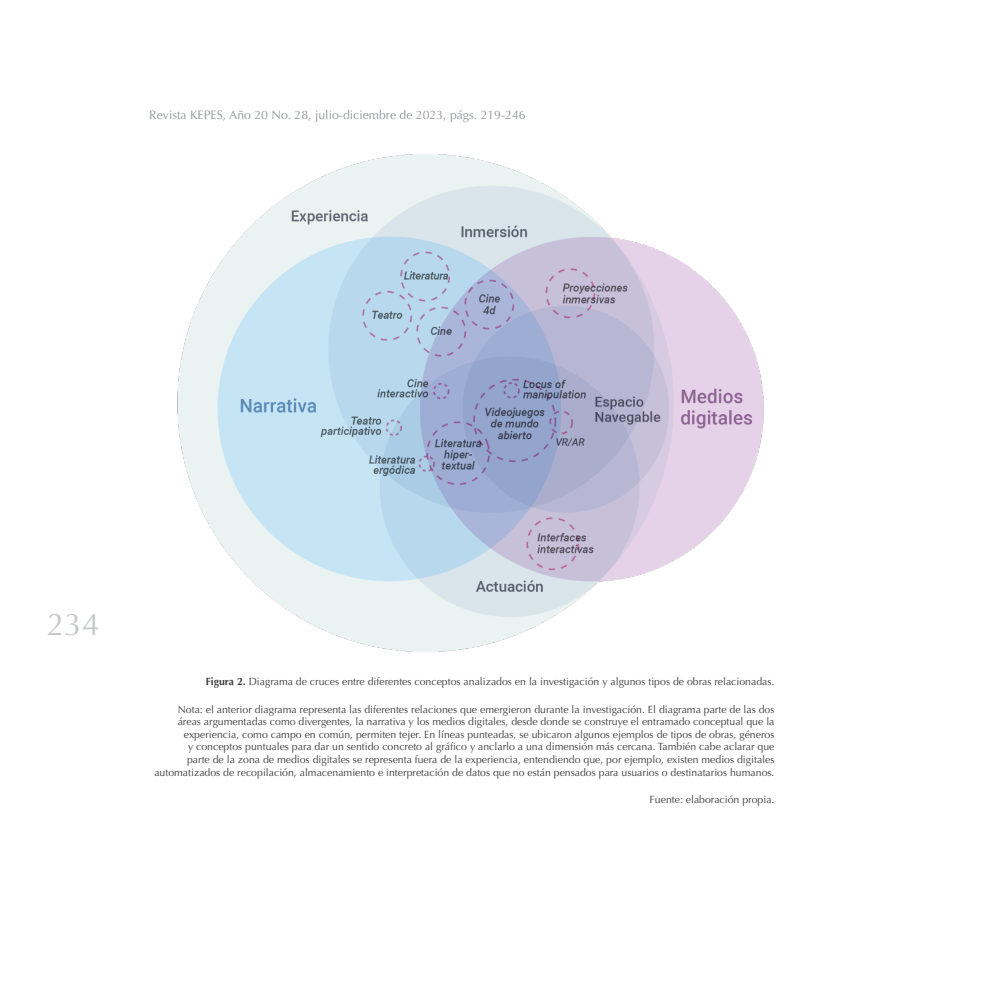
<style>
.page{position:relative;width:993px;height:993px;background:#fff}
.page>*{position:absolute;margin:0;border:0;box-sizing:border-box;transform-origin:0 0}
.t1{font:31.5px "Optima";color:#c7c8ca}
.t2{font:12.25px "Optima";color:#939598}
.Pie_de_figura_KEPES{font:10.5px/12.6px "Optima";color:#3e3e3f;text-align:right}
.s1{font-weight:700}
</style>
<div class="page">
<img style="left:177px;top:154px;width:587px;height:498px">
<p class="t2" style="left:149px;top:108px;width:378px">Revista KEPES, Año 20 No. 28, julio-diciembre de 2023, págs. 219-246</p>
<h1 class="t1" style="left:47px;top:606px;width:54px">234</h1>
<p class="Pie_de_figura_KEPES" style="left:206px;top:675px;width:570px"><span class="s1">Figura 2.</span> Diagrama de cruces entre diferentes conceptos analizados en la investigación y algunos tipos de obras relacionadas.</p>
<p class="Pie_de_figura_KEPES" style="left:154px;top:702px;width:621px">Nota: el anterior diagrama representa las diferentes relaciones que emergieron durante la investigación. El diagrama parte de las dos áreas argumentadas como divergentes, la narrativa y los medios digitales, desde donde se construye el entramado conceptual que la experiencia, como campo en común, permiten tejer. En líneas punteadas, se ubicaron algunos ejemplos de tipos de obras, géneros<br>y conceptos puntuales para dar un sentido concreto al gráfico y anclarlo a una dimensión más cercana. También cabe aclarar que<br>parte de la zona de medios digitales se representa fuera de la experiencia, entendiendo que, por ejemplo, existen medios digitales automatizados de recopilación, almacenamiento e interpretación de datos que no están pensados para usuarios o destinatarios humanos.</p>
<p class="Pie_de_figura_KEPES" style="left:649px;top:793px;width:126px">Fuente: elaboración propia.</p>
</div>
